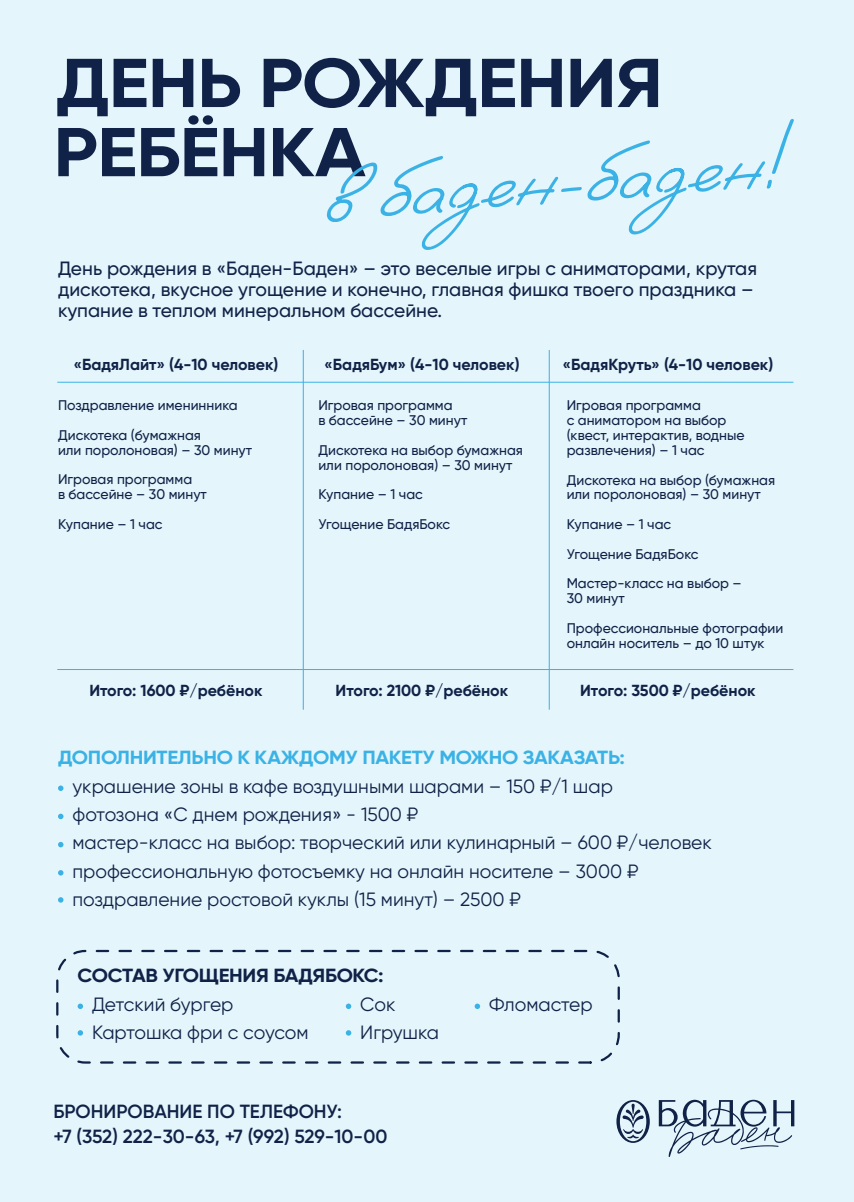
<style>
.page{position:relative;width:854px;height:1202px;background:#fff}
.page>*{position:absolute;margin:0;border:0;box-sizing:border-box;transform-origin:0 0}
.t1{font:700 68.9px/69.2px "Gilroy";letter-spacing:-.015em;color:#102247;scale:1.1 1}
.t2{font:19.2px/28.1px "Gilroy";color:#102247}
.t3{font:500 19.2px/21.1px "Gilroy";color:#102247}
.t4{font:600 19px/25.7px "Gilroy";color:#102247}
.t5{font:700 19px "Gilroy";letter-spacing:-.015em;color:#3bb2e5;scale:1.08 1}
.t6{font:700 19px "Gilroy";letter-spacing:-.015em;color:#102247;scale:1.08 1}
.t7{font:700 16px "Gilroy";color:#102247}
.t8{font:500 14px/29.7px "Gilroy";color:#102247}
</style>
<div class="page">
<div style="left:0;top:0;width:853px;height:1202px;background:#e4f5fb"></div>
<hr style="left:303px;top:350px;width:1px;height:360px;background:#3bb3e6">
<hr style="left:57px;top:382px;width:736px;height:1px;background:#3bb3e6">
<hr style="left:57px;top:669px;width:736px;height:1px;background:#3bb3e6">
<hr style="left:548px;top:350px;width:1px;height:360px;background:#3bb3e6">
<svg style="left:326px;top:156px;width:255px;height:94px"></svg>
<svg style="left:587px;top:119px;width:206px;height:116px"></svg>
<svg style="left:58px;top:785px;width:5px;height:6px"></svg>
<svg style="left:78px;top:1003px;width:5px;height:6px"></svg>
<svg style="left:78px;top:1030px;width:5px;height:6px"></svg>
<svg style="left:346px;top:1003px;width:5px;height:6px"></svg>
<svg style="left:474px;top:1003px;width:6px;height:6px"></svg>
<svg style="left:346px;top:1030px;width:5px;height:6px"></svg>
<svg style="left:58px;top:842px;width:5px;height:5px"></svg>
<svg style="left:58px;top:897px;width:5px;height:6px"></svg>
<svg style="left:58px;top:814px;width:5px;height:5px"></svg>
<svg style="left:58px;top:870px;width:5px;height:5px"></svg>
<div style="left:56px;top:950px;width:563px;height:114px;border:2px dashed #102247;border-radius:28px"></div>
<svg style="left:616px;top:1100px;width:33px;height:43px"></svg>
<svg style="left:658px;top:1100px;width:136px;height:57px"></svg>
<h1 class="t1" style="left:53px;top:48px;width:555px">ДЕНЬ РОЖДЕНИЯ<br>РЕБЁНКА</h1>
<h2 class="t3" style="left:58px;top:258px;width:700px">День рождения в «Баден-Баден» – это веселые игры с аниматорами, крутая дискотека, вкусное угощение и конечно, главная фишка твоего праздника – купание в теплом минеральном бассейне.</h2>
<p class="t7" style="left:73px;top:355px;width:206px">«БадяЛайт» (4-10 человек)</p>
<p class="t8" style="left:58px;top:390px;width:181px">Поздравление именинника<br>Дискотека (бумажная</p>
<p class="t8" style="left:58px;top:435px;width:195px">или поролоновая) – 30 минут<br>Игровая программа</p>
<p class="t8" style="left:58px;top:479px;width:150px">в бассейне – 30 минут<br>Купание – 1 час</p>
<p class="t7" style="left:324px;top:355px;width:197px">«БадяБум» (4-10 человек)</p>
<p class="t7" style="left:562px;top:355px;width:212px">«БадяКруть» (4-10 человек)</p>
<p class="t8" style="left:318px;top:398px;width:150px;line-height:14.9px">Игровая программа<br>в бассейне – 30 минут</p>
<p class="t8" style="left:318px;top:442px;width:206px;line-height:14.9px">Дискотека на выбор бумажная или поролоновая) – 30 минут</p>
<p class="t8" style="left:318px;top:479px;width:133px">Купание – 1 час<br>Угощение БадяБокс</p>
<p class="t8" style="left:566px;top:398px;width:179px;line-height:14.9px">Игровая программа<br>с аниматором на выбор (квест, интерактив, водные развлечения) – 1 час</p>
<p class="t8" style="left:566px;top:472px;width:210px;line-height:14.9px">Дискотека на выбор (бумажная или поролоновая) – 30 минут</p>
<p class="t8" style="left:566px;top:509px;width:176px">Купание – 1 час<br>Угощение БадяБокс<br>Мастер-класс на выбор –</p>
<p class="t8" style="left:566px;top:583px;width:218px">30 минут<br>Профессиональные фотографии</p>
<p class="t8" style="left:566px;top:628px;width:199px">онлайн носитель – до 10 штук</p>
<p class="t7" style="left:89px;top:681px;width:174px">Итого: 1600 ₽/ребёнок</p>
<p class="t7" style="left:335px;top:681px;width:174px">Итого: 2100 ₽/ребёнок</p>
<p class="t7" style="left:580px;top:681px;width:177px">Итого: 3500 ₽/ребёнок</p>
<h3 class="t5" style="left:58px;top:745px;width:526px">ДОПОЛНИТЕЛЬНО К КАЖДОМУ ПАКЕТУ МОЖНО ЗАКАЗАТЬ:</h3>
<p class="t2" style="left:72px;top:772px;width:640px">украшение зоны в кафе воздушными шарами – 150 ₽/1 шар<br>фотозона «С днем рождения» - 1500 ₽<br>мастер-класс на выбор: творческий или кулинарный – 600 ₽/человек профессиональную фотосъемку на онлайн носителе – 3000 ₽ поздравление ростовой куклы (15 минут) – 2500 ₽</p>
<h3 class="t6" style="left:78px;top:963px;width:285px">СОСТАВ УГОЩЕНИЯ БАДЯБОКС:</h3>
<h2 class="t2" style="left:92px;top:990px;width:218px">Детский бургер<br>Картошка фри с соусом</h2>
<h2 class="t2" style="left:360px;top:990px;width:80px">Сок<br>Игрушка</h2>
<h2 class="t2" style="left:489px;top:990px;width:105px">Фломастер</h2>
<h3 class="t4" style="left:53px;top:1098px;width:335px">БРОНИРОВАНИЕ ПО ТЕЛЕФОНУ:<br>+7 (352) 222-30-63, +7 (992) 529-10-00</h3>
</div>
